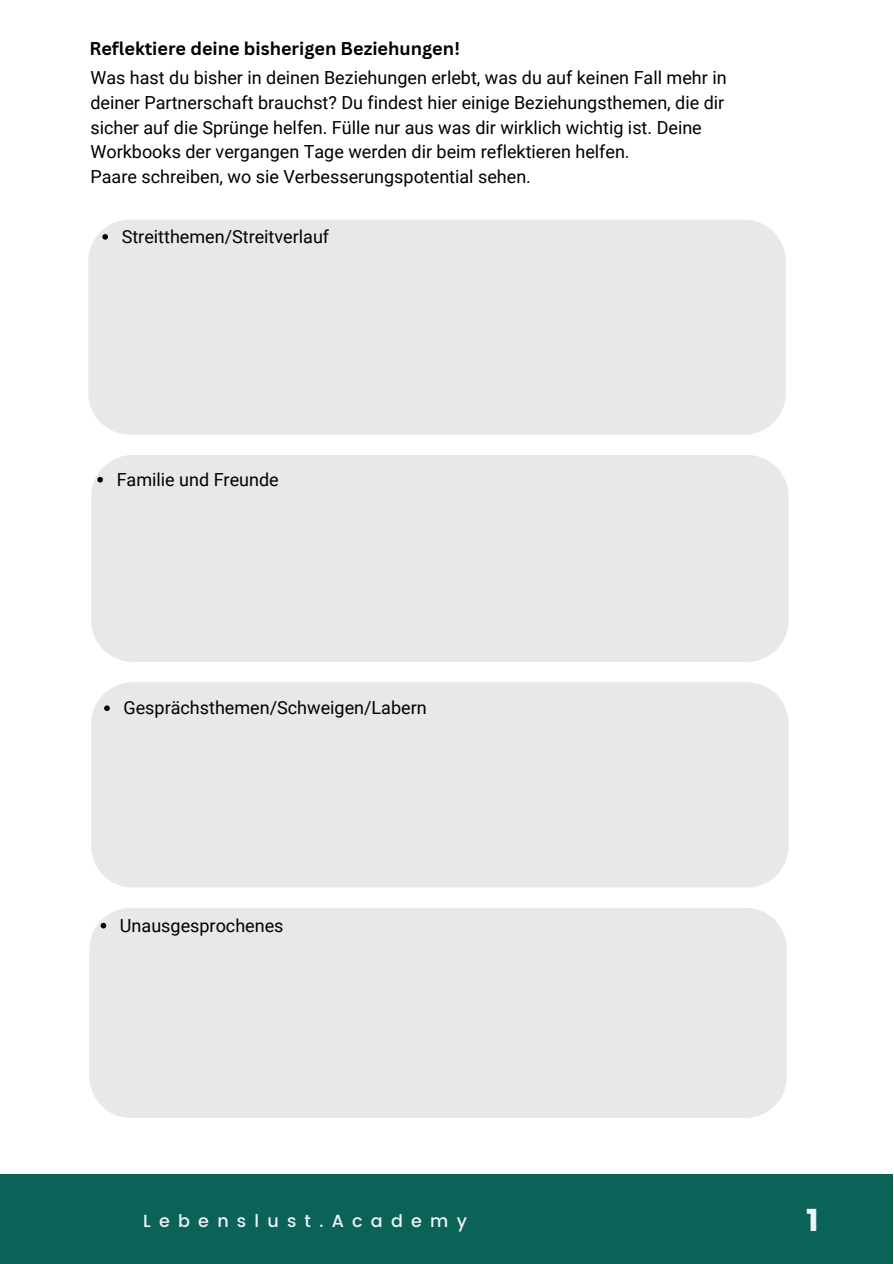
<style>
.page{position:relative;width:894px;height:1264px;background:#fff}
.page>*{position:absolute;margin:0;border:0;box-sizing:border-box;transform-origin:0 0}
.t1{font:31.2px "Poppins";color:#eff5fa}
.t2{font:18px/24.8px "Roboto";color:#000}
.t3{font:700 18px "Canva Sans";color:#000}
.t4{font:500 17.55px "Poppins";letter-spacing:.47em;color:#eff5fa}
</style>
<div class="page">
<div style="left:0;top:1174px;width:892px;height:89px;background:#0b6257"></div>
<div style="left:91px;top:455px;width:697px;height:207px;background:#e9e8e9"></div>
<svg style="left:97px;top:477px;width:6px;height:5px"></svg>
<div style="left:91px;top:682px;width:697px;height:205px;background:#e9e8e9"></div>
<div style="left:89px;top:908px;width:697px;height:210px;background:#e9e8e9"></div>
<svg style="left:101px;top:922px;width:5px;height:6px"></svg>
<svg style="left:104px;top:705px;width:6px;height:6px"></svg>
<div style="left:88px;top:220px;width:697px;height:214px;background:#e9e8e9"></div>
<svg style="left:102px;top:234px;width:6px;height:6px"></svg>
<p class="t3" style="left:89px;top:36px;width:372px">Reflektiere deine bisherigen Beziehungen!</p>
<p class="t2" style="left:90px;top:66px;width:637px">Was hast du bisher in deinen Beziehungen erlebt, was du auf keinen Fall mehr in deiner Partnerschaft brauchst? Du findest hier einige Beziehungsthemen, die dir sicher auf die Sprünge helfen. Fülle nur aus was dir wirklich wichtig ist. Deine Workbooks der vergangen Tage werden dir beim reflektieren helfen.</p>
<p class="t2" style="left:90px;top:165px;width:442px">Paare schreiben, wo sie Verbesserungspotential sehen.</p>
<p class="t2" style="left:122px;top:224px;width:209px">Streitthemen/Streitverlauf</p>
<p class="t2" style="left:117px;top:467px;width:163px">Familie und Freunde</p>
<h1 class="t2" style="left:123px;top:696px;width:304px">Gesprächsthemen/Schweigen/Labern</h1>
<p class="t2" style="left:120px;top:913px;width:165px">Unausgesprochenes</p>
<h1 class="t4" style="left:143px;top:1210px;width:325px">Lebenslust.Academy</h1>
<p class="t1" style="left:805px;top:1201px;width:15px">1</p>
</div>
